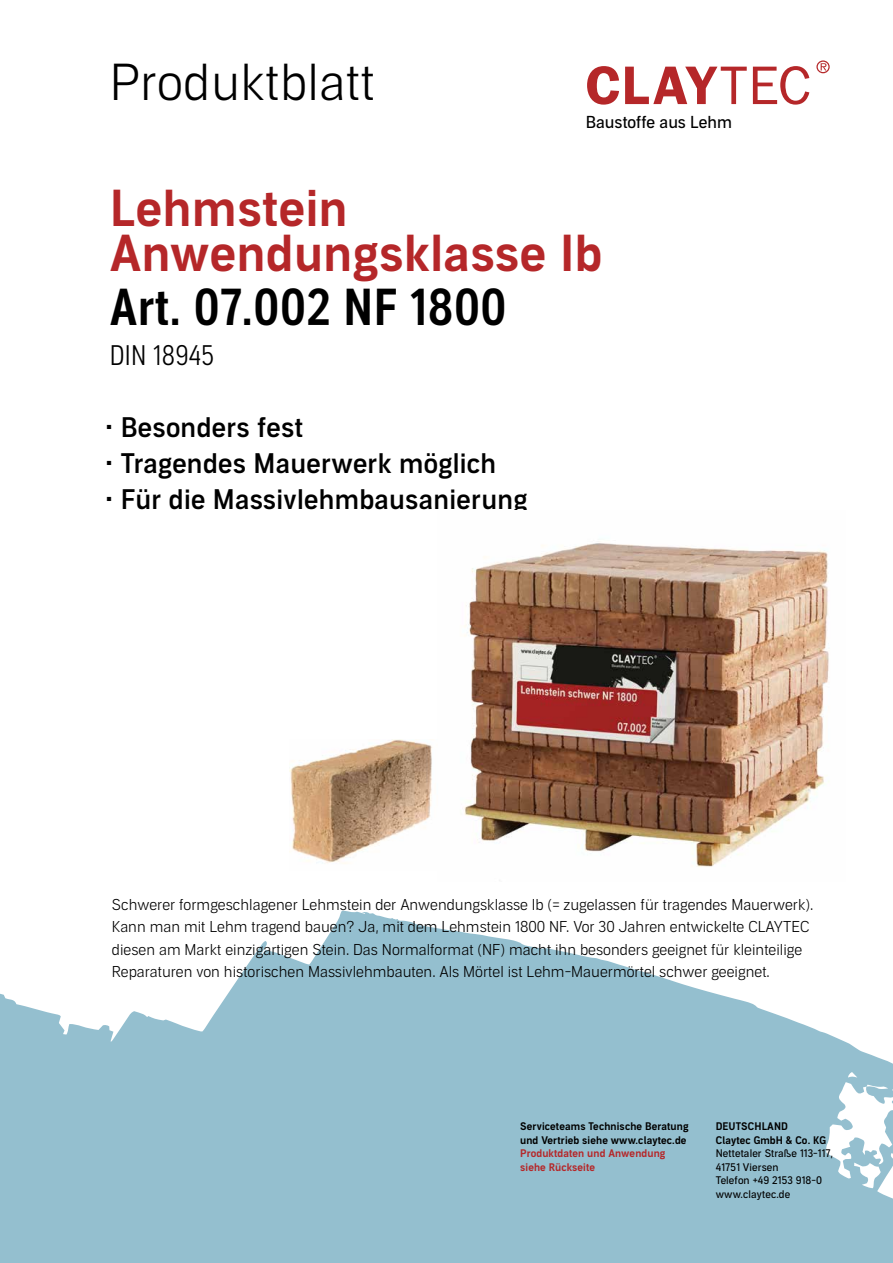
<style>
.page{position:relative;width:893px;height:1263px;background:#fff}
.page>*{position:absolute;margin:0;border:0;box-sizing:border-box;transform-origin:0 0}
.t1{font:49.5px/45px "Aago Sm";letter-spacing:.01em;color:#b52729}
.t2{font:49.5px "Aago Condensed Sm";letter-spacing:.01em;color:#000}
.t3{font:300 49.5px "Aago";letter-spacing:.01em;color:#000}
.t4{font:500 27px "Aago";letter-spacing:.01em;color:#000}
.t5{font:300 27px "Aago Condensed";letter-spacing:.01em;color:#000}
.t6{font:16.5px "Aago";color:#000}
.t7{font:300 15px/22.5px "Aago";color:#000}
.t8{font:10.5px/13.5px "Aago Sm";letter-spacing:.01em;color:#000}
.t9{font:10.5px/13.5px "Aago";letter-spacing:.01em;color:#000}
.t10{font:10.5px/13.5px "Aago Sm";letter-spacing:.01em;color:#b52729}
</style>
<div class="page">
<svg style="left:587px;top:66px;width:32px;height:39px"></svg>
<svg style="left:625px;top:67px;width:122px;height:37px"></svg>
<svg style="left:753px;top:66px;width:56px;height:39px"></svg>
<svg style="left:816px;top:60px;width:14px;height:13px"></svg>
<svg style="left:0;top:910px;width:893px;height:353px;fill:#94bfcf"></svg>
<img style="left:464px;top:541px;width:365px;height:326px">
<img style="left:289px;top:739px;width:143px;height:125px">
<h1 class="t3" style="left:110px;top:54px;width:267px">Produktblatt</h1>
<p class="t6" style="left:586px;top:113px;width:148px">Baustoffe aus Lehm</p>
<h1 class="t1" style="left:110px;top:187px;width:494px">Lehmstein<br>Anwendungsklasse Ib</h1>
<h1 class="t2" style="left:110px;top:279px;width:398px">Art. 07.002 NF 1800</h1>
<h2 class="t5" style="left:110px;top:341px;width:106px">DIN 18945</h2>
<h2 class="t4" style="left:105px;top:412px;width:199px">• Besonders fest</h2>
<h2 class="t4" style="left:105px;top:448px;width:393px">• Tragendes Mauerwerk möglich</h2>
<h2 class="t4" style="left:105px;top:484px;width:424px">• Für die Massivlehmbausanierung</h2>
<p class="t7" style="left:112px;top:894px;width:703px">Schwerer formgeschlagener Lehmstein der Anwendungsklasse Ib (= zugelassen für tragendes Mauerwerk).<br>Kann man mit Lehm tragend bauen? Ja, mit dem Lehmstein 1800 NF. Vor 30 Jahren entwickelte CLAYTEC diesen am Markt einzigartigen Stein. Das Normalformat (NF) macht ihn besonders geeignet für kleinteilige Reparaturen von historischen Massivlehmbauten. Als Mörtel ist Lehm-Mauermörtel schwer geeignet.</p>
<p class="t8" style="left:520px;top:1120px;width:170px">Serviceteams Technische Beratung und Vertrieb siehe www.claytec.de</p>
<p class="t10" style="left:520px;top:1147px;width:147px">Produktdaten und Anwendung siehe Rückseite</p>
<p class="t8" style="left:716px;top:1120px;width:112px">DEUTSCHLAND<br>Claytec GmbH &amp; Co. KG</p>
<p class="t9" style="left:716px;top:1147px;width:119px">Nettetaler Straße 113-117,<br>41751 Viersen<br>Telefon +49 2153 918-0 www.claytec.de</p>
</div>
